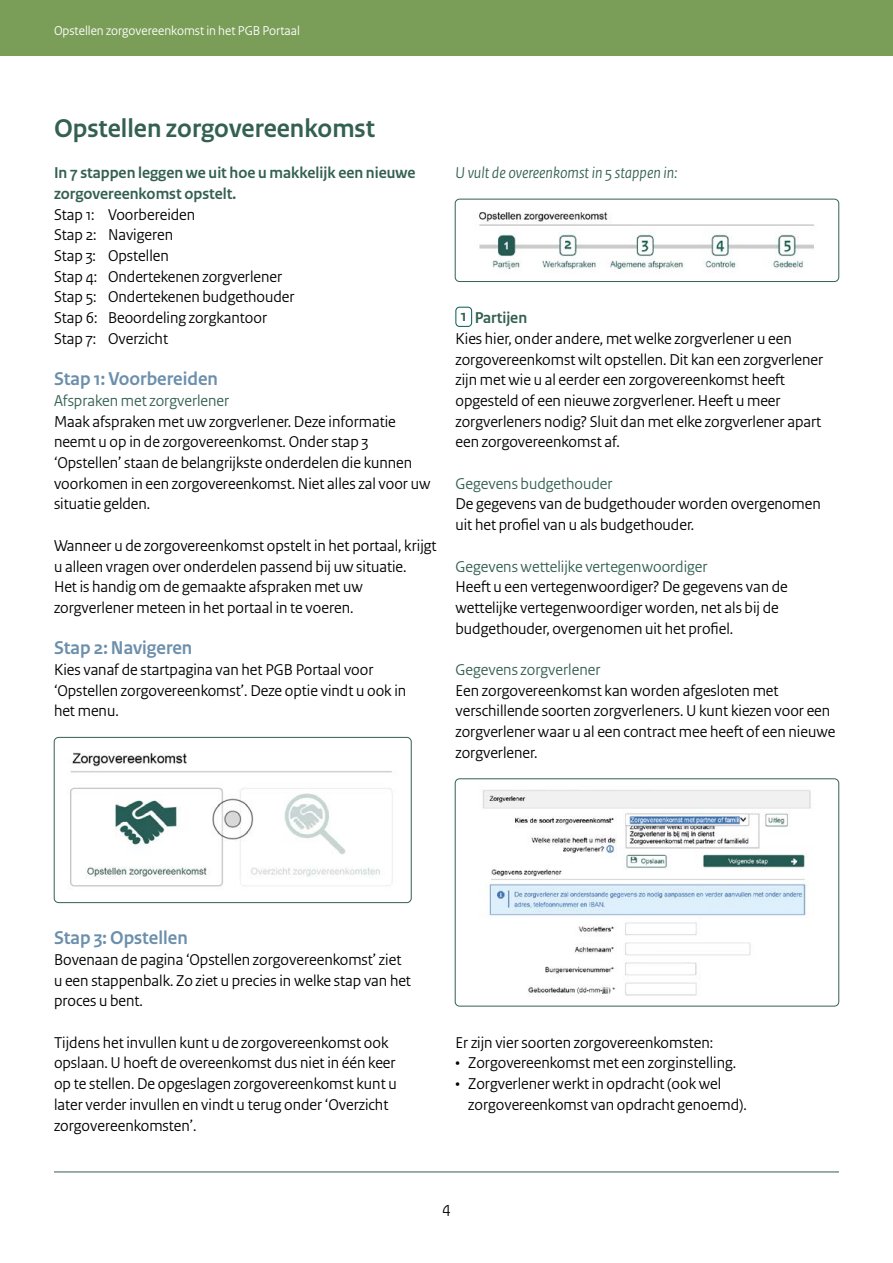
<style>
.page{position:relative;width:893px;height:1263px;background:#fff}
.page>*{position:absolute;margin:0;border:0;box-sizing:border-box;transform-origin:0 0}
.Kopje_groen{font:700 27px "Rijksoverheid Sans Heading";color:#336051}
.Stappen_blauw{font:700 19.5px "Rijksoverheid Sans Heading";color:#6c8fac}
.Bodyteksten{font:16.5px/20.7px "Rijksoverheid Sans Heading";color:#000}
.Bodyteksten_opsommin{font:16.5px/20.7px "Rijksoverheid Sans Heading";color:#000}
.Sub-Subkopje{font:16.5px "Rijksoverheid Sans Heading";color:#336051}
.Subkopje_groen{font:700 16.5px/20.7px "Rijksoverheid Sans Heading";color:#336051}
.Body_Cursief{font:italic 16.5px "Rijksoverheid Sans Heading";color:#336051}
.Nummer_groen_vlak{font:700 16.5px "Rijksoverheid Sans Heading";color:#336051}
.Paginanummer{font:16.5px "Rijksoverheid Sans Heading";color:#000}
.Tekst_groene_vlak_li{font:13.5px "Rijksoverheid Sans Heading";color:#fff}
</style>
<div class="page">
<div style="left:0;top:0;width:893px;height:55px;background:#7a9e58"></div>
<div style="left:455px;top:307px;width:17px;height:20px;border:1px solid #005c54;border-radius:4px"></div>
<hr style="left:54px;top:1171px;width:785px;height:1px;background:#336051">
<img style="left:70px;top:752px;width:323px;height:135px">
<div style="left:54px;top:737px;width:357px;height:166px;border:1px solid #336051;border-radius:4px"></div>
<img style="left:479px;top:212px;width:335px;height:60px">
<div style="left:455px;top:199px;width:384px;height:83px;border:1px solid #336051;border-radius:4px"></div>
<img style="left:482px;top:789px;width:329px;height:207px">
<div style="left:455px;top:779px;width:384px;height:227px;border:1px solid #336051;border-radius:4px"></div>
<p class="Tekst_groene_vlak_li" style="left:54px;top:22px;width:247px">Opstellen zorgovereenkomst in het PGB Portaal</p>
<h1 class="Kopje_groen" style="left:54px;top:113px;width:322px">Opstellen zorgovereenkomst</h1>
<h2 class="Subkopje_groen" style="left:54px;top:163px;width:363px">In 7 stappen leggen we uit hoe u makkelijk een nieuwe zorgovereenkomst opstelt.</h2>
<p class="Bodyteksten" style="left:54px;top:204px;width:143px">Stap 1: Voorbereiden</p>
<p class="Bodyteksten" style="left:54px;top:225px;width:121px">Stap 2: Navigeren</p>
<p class="Bodyteksten" style="left:54px;top:245px;width:116px">Stap 3: Opstellen</p>
<p class="Bodyteksten" style="left:54px;top:266px;width:230px">Stap 4: Ondertekenen zorgverlener</p>
<p class="Bodyteksten" style="left:54px;top:287px;width:242px">Stap 5: Ondertekenen budgethouder</p>
<p class="Bodyteksten" style="left:54px;top:308px;width:215px">Stap 6: Beoordeling zorgkantoor</p>
<p class="Bodyteksten" style="left:54px;top:328px;width:116px">Stap 7: Overzicht</p>
<p class="Stappen_blauw" style="left:54px;top:368px;width:165px">Stap 1: Voorbereiden</p>
<p class="Sub-Subkopje" style="left:54px;top:391px;width:177px">Afspraken met zorgverlener</p>
<p class="Bodyteksten" style="left:54px;top:411px;width:378px">Maak afspraken met uw zorgverlener. Deze informatie neemt u op in de zorgovereenkomst. Onder stap 3 ‘Opstellen’ staan de belangrijkste onderdelen die kunnen voorkomen in een zorgovereenkomst. Niet alles zal voor uw situatie gelden.</p>
<p class="Bodyteksten" style="left:54px;top:535px;width:384px">Wanneer u de zorgovereenkomst opstelt in het portaal, krijgt u alleen vragen over onderdelen passend bij uw situatie.<br>Het is handig om de gemaakte afspraken met uw zorgverlener meteen in het portaal in te voeren.</p>
<p class="Stappen_blauw" style="left:54px;top:637px;width:140px">Stap 2: Navigeren</p>
<p class="Bodyteksten" style="left:54px;top:659px;width:354px">Kies vanaf de startpagina van het PGB Portaal voor ‘Opstellen zorgovereenkomst’. Deze optie vindt u ook in het menu.</p>
<p class="Body_Cursief" style="left:455px;top:164px;width:223px">U vult de overeenkomst in 5 stappen in:</p>
<p class="Nummer_groen_vlak" style="left:461px;top:306px;width:7px">1</p>
<h2 class="Subkopje_groen" style="left:475px;top:308px;width:54px">Partijen</h2>
<p class="Bodyteksten" style="left:455px;top:328px;width:369px">Kies hier, onder andere, met welke zorgverlener u een zorgovereenkomst wilt opstellen. Dit kan een zorgverlener zijn met wie u al eerder een zorgovereenkomst heeft opgesteld of een nieuwe zorgverlener. Heeft u meer zorgverleners nodig? Sluit dan met elke zorgverlener apart een zorgovereenkomst af.</p>
<p class="Sub-Subkopje" style="left:455px;top:474px;width:159px">Gegevens budgethouder</p>
<p class="Bodyteksten" style="left:455px;top:494px;width:367px">De gegevens van de budgethouder worden overgenomen uit het profiel van u als budgethouder.</p>
<p class="Sub-Subkopje" style="left:455px;top:557px;width:254px">Gegevens wettelijke vertegenwoordiger</p>
<p class="Bodyteksten" style="left:455px;top:577px;width:334px">Heeft u een vertegenwoordiger? De gegevens van de wettelijke vertegenwoordiger worden, net als bij de budgethouder, overgenomen uit het profiel.</p>
<p class="Sub-Subkopje" style="left:455px;top:660px;width:146px">Gegevens zorgverlener</p>
<p class="Bodyteksten" style="left:455px;top:680px;width:381px">Een zorgovereenkomst kan worden afgesloten met verschillende soorten zorgverleners. U kunt kiezen voor een zorgverlener waar u al een contract mee heeft of een nieuwe zorgverlener.</p>
<p class="Stappen_blauw" style="left:54px;top:927px;width:135px">Stap 3: Opstellen</p>
<p class="Bodyteksten" style="left:54px;top:949px;width:359px">Bovenaan de pagina ‘Opstellen zorgovereenkomst’ ziet u een stappenbalk. Zo ziet u precies in welke stap van het proces u bent.</p>
<p class="Bodyteksten" style="left:54px;top:1032px;width:344px">Tijdens het invullen kunt u de zorgovereenkomst ook opslaan. U hoeft de overeenkomst dus niet in één keer op te stellen. De opgeslagen zorgovereenkomst kunt u later verder invullen en vindt u terug onder ‘Overzicht zorgovereenkomsten’.</p>
<p class="Bodyteksten" style="left:455px;top:1032px;width:259px">Er zijn vier soorten zorgovereenkomsten:</p>
<p class="Bodyteksten_opsommin" style="left:455px;top:1053px;width:282px">• Zorgovereenkomst met een zorginstelling.</p>
<p class="Bodyteksten_opsommin" style="left:468px;top:1073px;width:280px;text-indent:-13px">• Zorgverlener werkt in opdracht (ook wel zorgovereenkomst van opdracht genoemd).</p>
<p class="Paginanummer" style="left:442px;top:1198px;width:10px">4</p>
</div>
